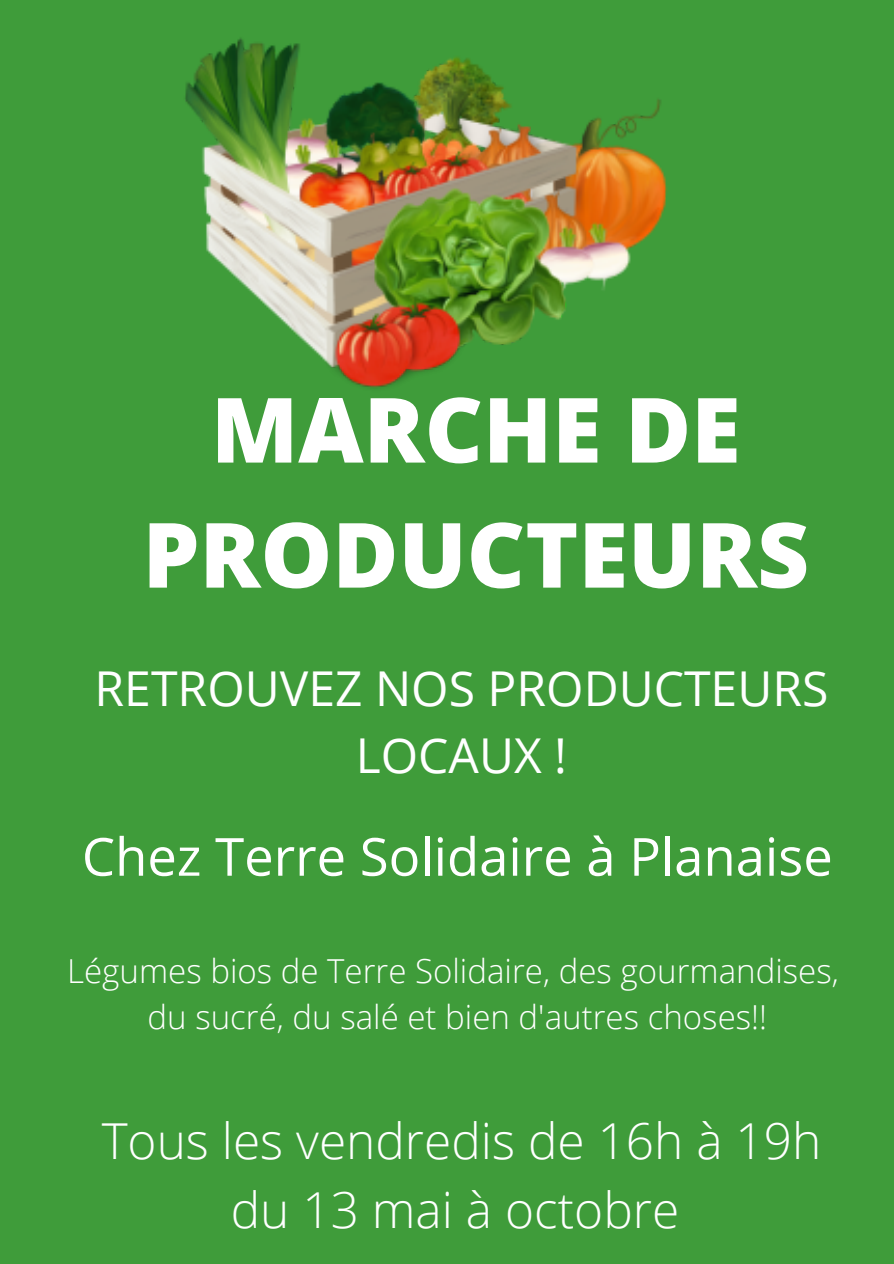
<style>
.page{position:relative;width:894px;height:1264px;background:#fff}
.page>*{position:absolute;margin:0;border:0;box-sizing:border-box;transform-origin:0 0}
.t1{font:800 90px/124.9px "Open Sans";color:#fff;text-align:center}
.t2{font:52.5px "Open Sans";color:#fff}
.t3{font:300 49.5px "Open Sans";color:#fff}
.t4{font:48px/66.4px "Open Sans";color:#fff;text-align:center}
.t5{font:300 33px "Open Sans";color:#fff}
</style>
<div class="page">
<div style="left:0;top:0;width:893px;height:1263px;background:#3f9c3a"></div>
<img style="left:185px;top:38px;width:482px;height:351px">
<p class="t1" style="left:142px;top:365px;width:668px">MARCHE DE<br>PRODUCTEURS</p>
<p class="t4" style="left:95px;top:654px;width:735px">RETROUVEZ NOS PRODUCTEURS<br>LOCAUX !</p>
<p class="t2" style="left:82px;top:819px;width:752px">Chez Terre Solidaire à Planaise</p>
<p class="t5" style="left:67px;top:947px;width:773px">Légumes bios de Terre Solidaire, des gourmandises,</p>
<p class="t5" style="left:147px;top:994px;width:620px">du sucré, du salé et bien d'autres choses!!</p>
<p class="t3" style="left:102px;top:1106px;width:721px">Tous les vendredis de 16h à 19h</p>
<p class="t3" style="left:231px;top:1175px;width:450px">du 13 mai à octobre</p>
</div>
